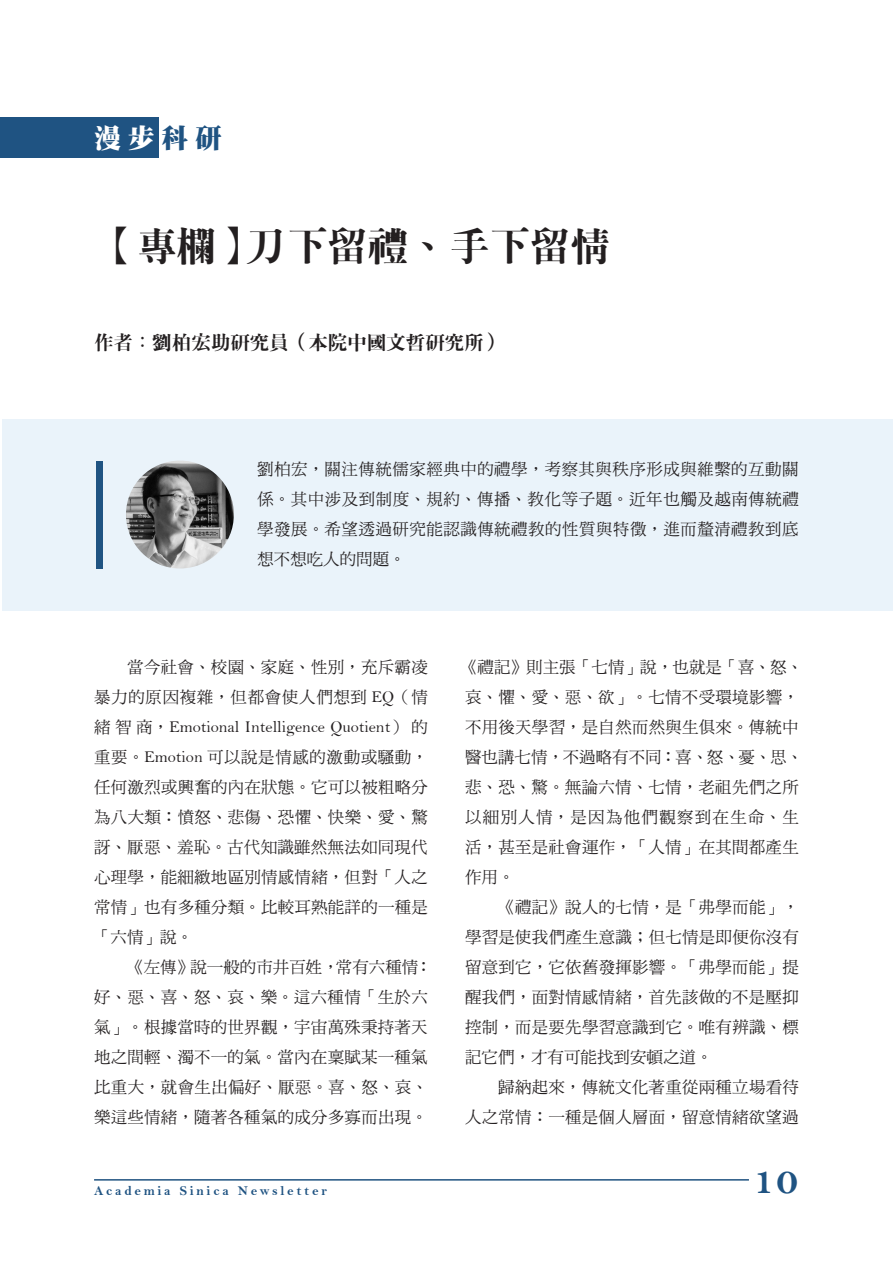
<style>
.page{position:relative;width:893px;height:1263px;background:#fff}
.page>*{position:absolute;margin:0;border:0;box-sizing:border-box;transform-origin:0 0}
.t1{font:40.5px "DF Ming XB WIN BF";color:#231f20}
.t2{font:40.5px "Bell MT Bold";color:#1f5382}
.t3{font:27px "DF Ming W12 WIN BF";color:#fff}
.t4{font:19.5px "DF Ming XB WIN BF";color:#231f20}
.t5{font:16.5px/30px "DF Ming Md HKP BF";letter-spacing:.015em;color:#231f20;text-align:justify}
.t6{font:13.5px "Bell MT Bold";letter-spacing:.2em;color:#1f5382}
.s1{color:#1f5382}
.s2{font-family:"Bell"}
</style>
<div class="page">
<hr style="left:94px;top:1179px;width:655px;height:1px;background:#205381">
<div style="left:0;top:117px;width:158px;height:41px;background:#1f5382"></div>
<div style="left:2px;top:419px;width:891px;height:191px;background:#eaf3fa"></div>
<div style="left:96px;top:461px;width:7px;height:107px;background:#1f5382"></div>
<img style="left:126px;top:461px;width:108px;height:107px;border-radius:54px">
<h2 class="t3" style="left:94px;top:124px;width:130px">漫步<span class="s1">科研</span></h2>
<h1 class="t1" style="left:96px;top:225px;width:163px">【專欄】</h1>
<p class="t1" style="left:247px;top:225px;width:366px">刀下留禮、手下留情</p>
<p class="t4" style="left:94px;top:332px;width:411px">作者：劉柏宏助研究員（本院中國文哲研究所）</p>
<p class="t5" style="left:257px;top:454px;width:543px">劉柏宏，關注傳統儒家經典中的禮學，考察其與秩序形成與維繫的互動關係。其中涉及到制度、規約、傳播、教化等子題。近年也觸及越南傳統禮學發展。希望透過研究能認識傳統禮教的性質與特徵，進而釐清禮教到底想不想吃人的問題。</p>
<p class="t5" style="left:94px;top:652px;width:335px;text-indent:33px">當今社會、校園、家庭、性別，充斥霸凌暴力的原因複雜，但都會使人們想到 <span class="s2">EQ</span>（情緒智商，<span class="s2">Emotional Intelligence Quotient</span>）的重要。<span class="s2">Emotion</span> 可以說是情感的激動或騷動，任何激烈或興奮的內在狀態。它可以被粗略分為八大類：憤怒、悲傷、恐懼、快樂、愛、驚訝、厭惡、羞恥。古代知識雖然無法如同現代心理學，能細緻地區別情感情緒，但對「人之常情」也有多種分類。比較耳熟能詳的一種是「六情」說。</p>
<p class="t5" style="left:94px;top:952px;width:339px;text-align:left;text-indent:33px">《左傳》說一般的市井百姓，常有六種情：好、惡、喜、怒、哀、樂。這六種情「生於六氣」。根據當時的世界觀，宇宙萬殊秉持著天地之間輕、濁不一的氣。當內在稟賦某一種氣比重大，就會生出偏好、厭惡。喜、怒、哀、樂這些情緒，隨著各種氣的成分多寡而出現。</p>
<p class="t6" style="left:94px;top:1182px;width:234px">Academia Sinica Newsletter</p>
<p class="t5" style="left:461px;top:652px;width:343px;text-align:left">《禮記》則主張「七情」說，也就是「喜、怒、哀、懼、愛、惡、欲」。七情不受環境影響，不用後天學習，是自然而然與生俱來。傳統中醫也講七情，不過略有不同：喜、怒、憂、思、悲、恐、驚。無論六情、七情，老祖先們之所以細別人情，是因為他們觀察到在生命、生活，甚至是社會運作，「人情」在其間都產生作用。</p>
<p class="t5" style="left:465px;top:892px;width:335px;text-indent:33px">《禮記》說人的七情，是「弗學而能」，學習是使我們產生意識；但七情是即便你沒有留意到它，它依舊發揮影響。「弗學而能」提醒我們，面對情感情緒，首先該做的不是壓抑控制，而是要先學習意識到它。唯有辨識、標記它們，才有可能找到安頓之道。</p>
<p class="t5" style="left:465px;top:1072px;width:335px;text-align:right">歸納起來，傳統文化著重從兩種立場看待<br>人之常情：一種是個人層面，留意情緒欲望過</p>
<h1 class="t2" style="left:753px;top:1155px;width:47px">10</h1>
</div>
